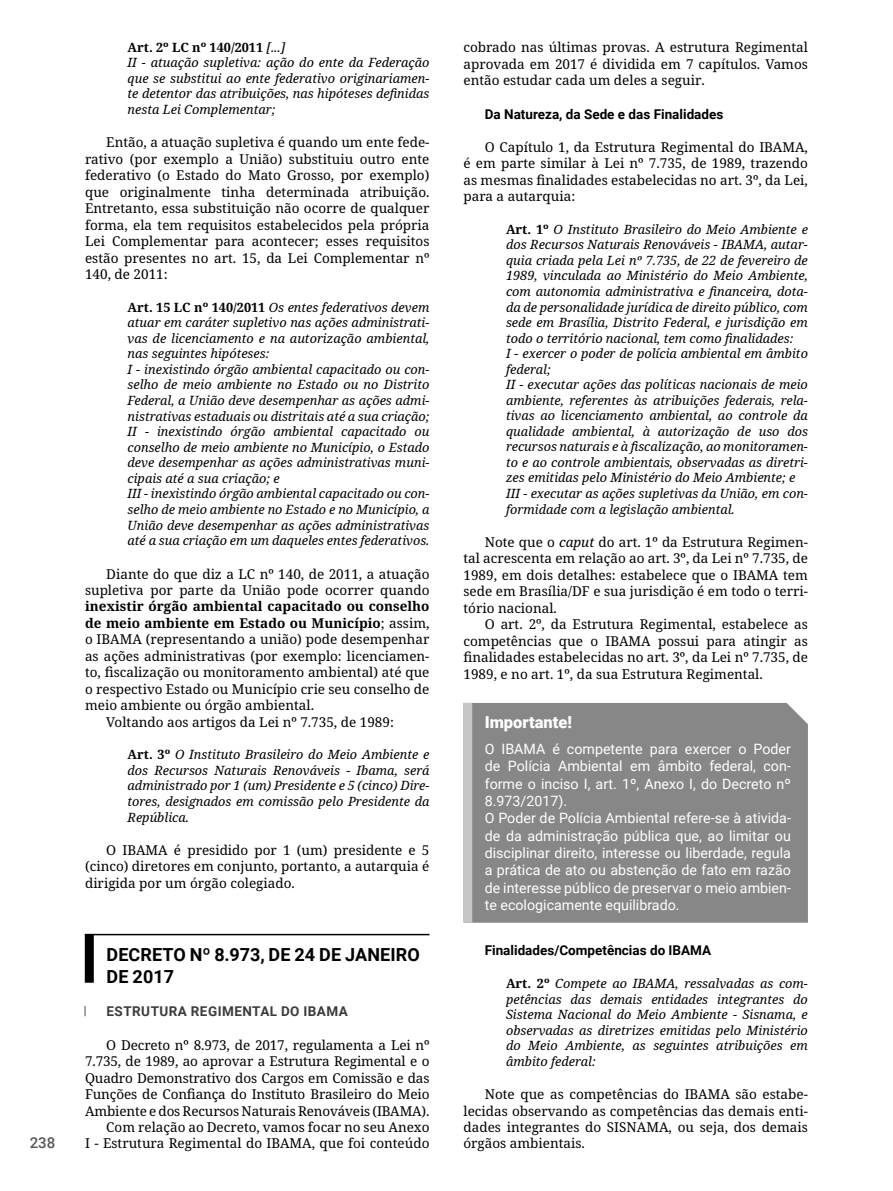
<style>
.page{position:relative;width:893px;height:1191px;background:#fff}
.page>*{position:absolute;margin:0;border:0;box-sizing:border-box;transform-origin:0 0}
.Assunto{font:700 18px/21.9px "Roboto";letter-spacing:.005em;color:#000}
.Título{font:900 16.5px "Roboto";color:#fff}
.t1{font:500 15px "Roboto";color:#575757}
.Texto{font:14.25px/17.4px "Roboto";color:#fff;text-align:justify}
.Parágrafos{font:13.5px/16.5px "Noto Serif";color:#000;text-align:justify}
.Subtópico{font:700 13.5px "Roboto";color:#000}
.Tópico{font:700 13.5px "Roboto";letter-spacing:.035em;color:#3c3c3c}
.Artigos_com_recuo{font:italic 12.75px/15.6px "Noto Serif";color:#000;text-align:justify}
.Artigos_com_recuo-2{font:700 12.75px "Noto Serif";color:#000}
.s1{font-weight:400;font-style:italic}
.s2{font-weight:700;font-style:normal}
.s3{font-weight:700}
.s4{font-style:italic}
</style>
<div class="page">
<div style="left:85px;top:934px;width:9px;height:48px;background:#000"></div>
<hr style="left:85px;top:933px;width:344px;height:2px;background:#000">
<svg style="left:84px;top:1006px;width:2px;height:10px"></svg>
<div style="left:472px;top:703px;width:336px;height:219px;background:#878787"></div>
<div style="left:463px;top:703px;width:9px;height:219px;background:#c6c6c6"></div>
<p class="t1" style="left:30px;top:1132px;width:27px">238</p>
<p class="Artigos_com_recuo-2" style="left:128px;top:38px;width:159px">Art. 2º LC nº 140/2011 <span class="s1">[...]</span></p>
<p class="Artigos_com_recuo" style="left:128px;top:55px;width:303px">II - atuação supletiva: ação do ente da Federação que se substitui ao ente federativo originariamen&shy;te detentor das atribuições, nas hipóteses definidas nesta Lei Complementar;</p>
<p class="Parágrafos" style="left:85px;top:135px;width:346px;text-indent:21px">Então, a atuação supletiva é quando um ente fede&shy;rativo (por exemplo a União) substituiu outro ente federativo (o Estado do Mato Grosso, por exemplo) que originalmente tinha determinada atribuição.<br>Entretanto, essa substituição não ocorre de qualquer forma, ela tem requisitos estabelecidos pela própria Lei Complementar para acontecer; esses requisitos estão presentes no art. 15, da Lei Complementar nº 140, de 2011:</p>
<p class="Artigos_com_recuo" style="left:128px;top:300px;width:303px"><span class="s2">Art. 15 LC nº 140/2011</span> Os entes federativos devem atuar em caráter supletivo nas ações administrati&shy;vas de licenciamento e na autorização ambiental, nas seguintes hipóteses:</p>
<p class="Artigos_com_recuo" style="left:128px;top:362px;width:303px">I - inexistindo órgão ambiental capacitado ou con&shy;selho de meio ambiente no Estado ou no Distrito Federal, a União deve desempenhar as ações admi&shy;nistrativas estaduais ou distritais até a sua criação;</p>
<p class="Artigos_com_recuo" style="left:128px;top:424px;width:303px">II - inexistindo órgão ambiental capacitado ou conselho de meio ambiente no Município, o Estado deve desempenhar as ações administrativas muni&shy;cipais até a sua criação; e</p>
<p class="Artigos_com_recuo" style="left:128px;top:486px;width:303px">III - inexistindo órgão ambiental capacitado ou con&shy;selho de meio ambiente no Estado e no Município, a União deve desempenhar as ações administrativas até a sua criação em um daqueles entes federativos.</p>
<p class="Parágrafos" style="left:85px;top:566px;width:346px;text-indent:21px">Diante do que diz a LC nº 140, de 2011, a atuação supletiva por parte da União pode ocorrer quando <span class="s3">inexistir órgão ambiental capacitado ou conselho de meio ambiente em Estado ou Município</span>; assim, o IBAMA (representando a união) pode desempenhar as ações administrativas (por exemplo: licenciamen&shy;to, fiscalização ou monitoramento ambiental) até que o respectivo Estado ou Município crie seu conselho de meio ambiente ou órgão ambiental.</p>
<p class="Parágrafos" style="left:106px;top:714px;width:289px">Voltando aos artigos da Lei nº 7.735, de 1989:</p>
<p class="Artigos_com_recuo" style="left:128px;top:747px;width:303px"><span class="s2">Art. 3º</span> O Instituto Brasileiro do Meio Ambiente e dos Recursos Naturais Renováveis - Ibama, será administrado por 1 (um) Presidente e 5 (cinco) Dire&shy;tores, designados em comissão pelo Presidente da República.</p>
<p class="Parágrafos" style="left:85px;top:842px;width:346px;text-indent:21px">O IBAMA é presidido por 1 (um) presidente e 5 (cinco) diretores em conjunto, portanto, a autarquia é dirigida por um órgão colegiado.</p>
<p class="Assunto" style="left:107px;top:942px;width:315px">DECRETO Nº 8.973, DE 24 DE JANEIRO<br>DE 2017</p>
<p class="Tópico" style="left:107px;top:1002px;width:243px">ESTRUTURA REGIMENTAL DO IBAMA</p>
<p class="Parágrafos" style="left:85px;top:1037px;width:346px;text-indent:21px">O Decreto nº 8.973, de 2017, regulamenta a Lei nº 7.735, de 1989, ao aprovar a Estrutura Regimental e o Quadro Demonstrativo dos Cargos em Comissão e das Funções de Confiança do Instituto Brasileiro do Meio Ambiente e dos Recursos Naturais Renováveis (IBAMA).</p>
<p class="Parágrafos" style="left:85px;top:1119px;width:346px;text-align:right">Com relação ao Decreto, vamos focar no seu Anexo<br>I - Estrutura Regimental do IBAMA, que foi conteúdo</p>
<p class="Parágrafos" style="left:463px;top:39px;width:346px">cobrado nas últimas provas. A estrutura Regimental aprovada em 2017 é dividida em 7 capítulos. Vamos então estudar cada um deles a seguir.</p>
<p class="Subtópico" style="left:485px;top:104px;width:240px">Da Natureza, da Sede e das Finalidades</p>
<p class="Parágrafos" style="left:463px;top:139px;width:346px;text-indent:21px">O Capítulo 1, da Estrutura Regimental do IBAMA, é em parte similar à Lei nº 7.735, de 1989, trazendo as mesmas finalidades estabelecidas no art. 3º, da Lei, para a autarquia:</p>
<p class="Artigos_com_recuo" style="left:506px;top:222px;width:303px"><span class="s2">Art. 1º</span> O Instituto Brasileiro do Meio Ambiente e dos Recursos Naturais Renováveis - IBAMA, autar&shy;quia criada pela Lei nº 7.735, de 22 de fevereiro de 1989, vinculada ao Ministério do Meio Ambiente, com autonomia administrativa e financeira, dota&shy;da de personalidade jurídica de direito público, com sede em Brasília, Distrito Federal, e jurisdição em todo o território nacional, tem como finalidades:</p>
<p class="Artigos_com_recuo" style="left:506px;top:346px;width:303px">I - exercer o poder de polícia ambiental em âmbito federal;</p>
<p class="Artigos_com_recuo" style="left:506px;top:377px;width:303px">II - executar ações das políticas nacionais de meio ambiente, referentes às atribuições federais, rela&shy;tivas ao licenciamento ambiental, ao controle da qualidade ambiental, à autorização de uso dos recursos naturais e à fiscalização, ao monitoramen&shy;to e ao controle ambientais, observadas as diretri&shy;zes emitidas pelo Ministério do Meio Ambiente; e</p>
<p class="Artigos_com_recuo" style="left:506px;top:486px;width:303px">III - executar as ações supletivas da União, em con&shy;formidade com a legislação ambiental.</p>
<p class="Parágrafos" style="left:463px;top:534px;width:346px;text-indent:21px">Note que o <span class="s4">caput</span> do art. 1º da Estrutura Regimen&shy;tal acrescenta em relação ao art. 3º, da Lei nº 7.735, de 1989, em dois detalhes: estabelece que o IBAMA tem sede em Brasília/DF e sua jurisdição é em todo o terri&shy;tório nacional.</p>
<p class="Parágrafos" style="left:463px;top:616px;width:346px;text-indent:21px">O art. 2º, da Estrutura Regimental, estabelece as competências que o IBAMA possui para atingir as finalidades estabelecidas no art. 3º, da Lei nº 7.735, de 1989, e no art. 1º, da sua Estrutura Regimental.</p>
<p class="Título" style="left:485px;top:710px;width:89px">Importante!</p>
<p class="Texto" style="left:485px;top:739px;width:308px">O IBAMA é competente para exercer o Poder de Polícia Ambiental em âmbito federal, con&shy;forme o inciso I, art. 1º, Anexo I, do Decreto nº 8.973/2017).</p>
<p class="Texto" style="left:485px;top:809px;width:308px">O Poder de Polícia Ambiental refere-se à ativida&shy;de da administração pública que, ao limitar ou disciplinar direito, interesse ou liberdade, regula a prática de ato ou abstenção de fato em razão de interesse público de preservar o meio ambien&shy;te ecologicamente equilibrado.</p>
<p class="Subtópico" style="left:485px;top:941px;width:228px">Finalidades/Competências do IBAMA</p>
<p class="Artigos_com_recuo" style="left:506px;top:976px;width:303px"><span class="s2">Art. 2º</span> Compete ao IBAMA, ressalvadas as com&shy;petências das demais entidades integrantes do Sistema Nacional do Meio Ambiente - Sisnama, e observadas as diretrizes emitidas pelo Ministério do Meio Ambiente, as seguintes atribuições em âmbito federal:</p>
<p class="Parágrafos" style="left:463px;top:1086px;width:346px;text-indent:21px">Note que as competências do IBAMA são estabe&shy;lecidas observando as competências das demais enti&shy;dades integrantes do SISNAMA, ou seja, dos demais órgãos ambientais.</p>
</div>
